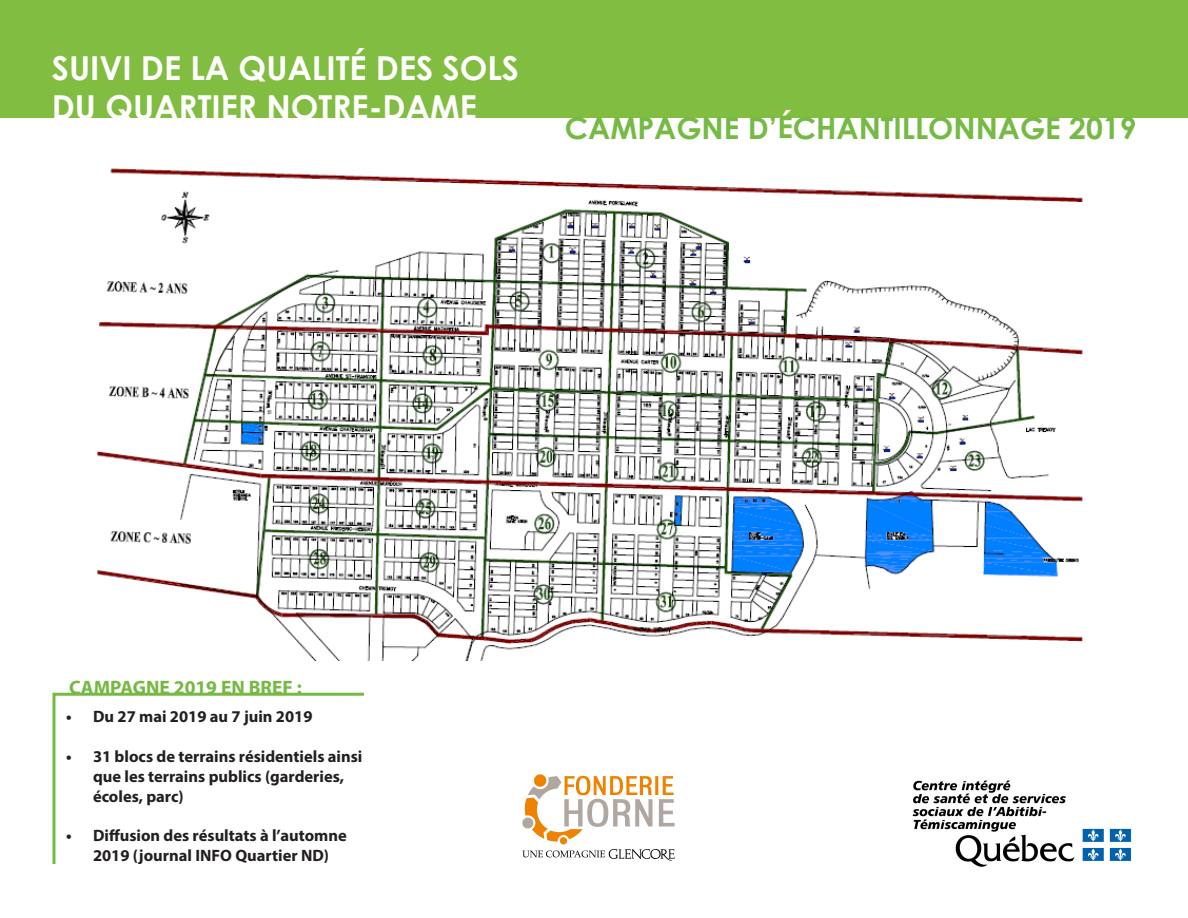
<style>
.page{position:relative;width:1188px;height:918px;background:#fff}
.page>*{position:absolute;margin:0;border:0;box-sizing:border-box;transform-origin:0 0}
.t1{font:700 33px "Century Gothic";color:#fff}
.t2{font:700 30px "Century Gothic";color:#75ba43}
.t3{font:700 19.5px "Myriad Pro";color:#75b943}
.t4{font:700 16.5px/19.8px "Myriad Pro";color:#231f20}
.s1{color:#fff}
</style>
<div class="page">
<div style="left:0;top:0;width:1188px;height:118px;background:#81bd41"></div>
<img style="left:913px;top:780px;width:219px;height:87px">
<img style="left:98px;top:168px;width:985px;height:492px">
<div style="left:52px;top:693px;width:346px;height:181px;border:3px solid #75ba43"></div>
<div style="left:364px;top:685px;width:41px;height:191px;background:#fff"></div>
<div style="left:45px;top:864px;width:360px;height:36px;background:#fff"></div>
<img style="left:522px;top:774px;width:153px;height:87px">
<p class="t1" style="left:52px;top:43px;width:469px">SUIVI DE LA QUALITÉ DES SOLS</p>
<p class="t1" style="left:52px;top:82px;width:427px">DU QUARTIER NOTRE-DAME</p>
<p class="t2" style="left:565px;top:105px;width:573px">CAMPAGNE D’<span class="s1">É</span>CHANTILLONNAGE 2019</p>
<p class="t2" style="left:778px;top:105px;width:17px">E</p>
<p class="t3" style="left:69px;top:674px;width:234px">CAMPAGNE 2019 EN BREF :</p>
<p class="t4" style="left:66px;top:706px;width:248px">• Du 27 mai 2019 au 7 juin 2019</p>
<p class="t4" style="left:93px;top:746px;width:271px;text-indent:-27px">• 31 blocs de terrains résidentiels ainsi que les terrains publics (garderies, écoles, parc)</p>
<p class="t4" style="left:66px;top:825px;width:282px;text-align:center">• Diffusion des résultats à l’automne<br>2019 (journal INFO Quartier ND)</p>
</div>
